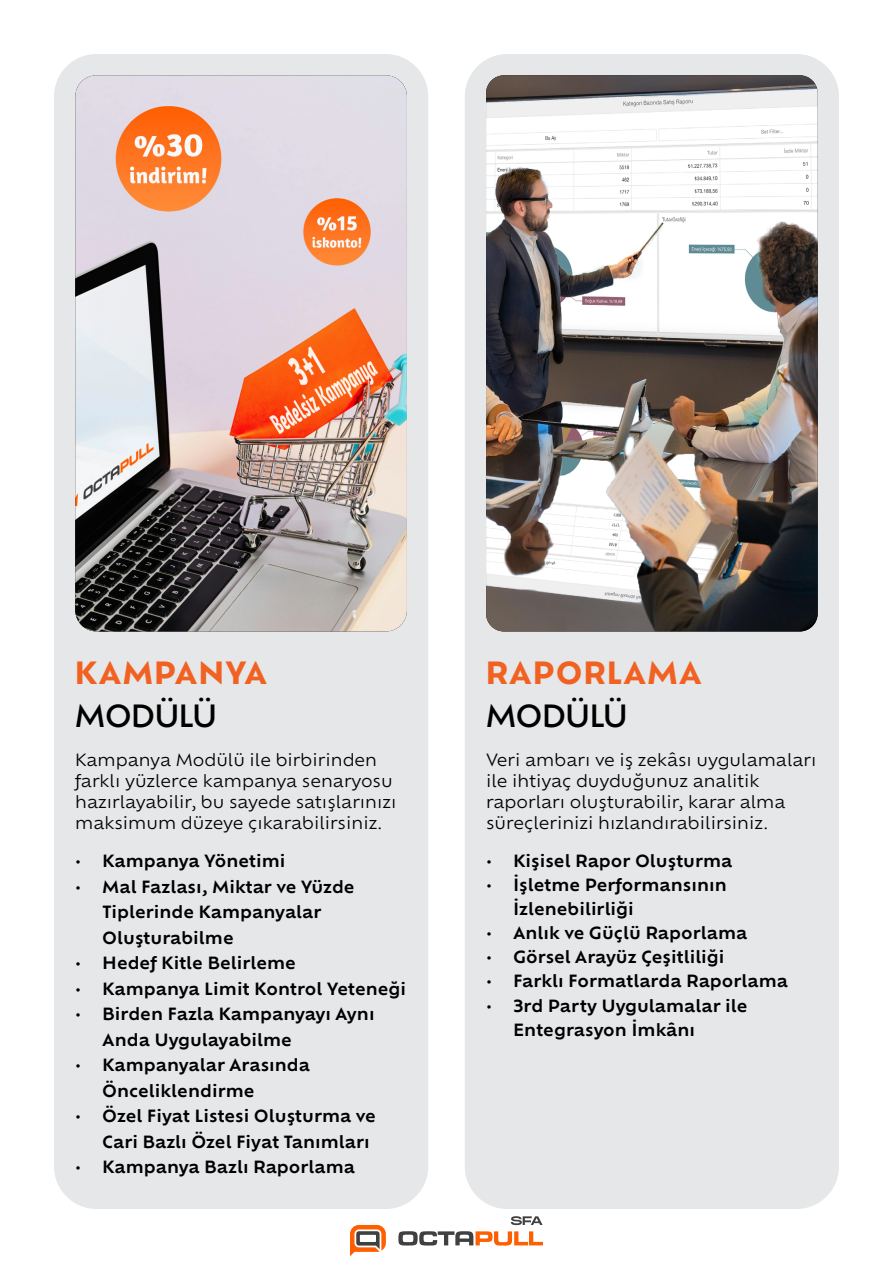
<style>
.page{position:relative;width:893px;height:1263px;background:#fff}
.page>*{position:absolute;margin:0;border:0;box-sizing:border-box;transform-origin:0 0}
.t1{font:700 30px "Ofelia Display";letter-spacing:.05em;color:#f16122}
.t2{font:500 30px "Ofelia Display";letter-spacing:.01em;color:#000}
.t3{font:600 16.5px/25.5px "Ofelia Text";color:#000}
.t4{font:16.5px/21px "Ofelia Text";color:#000}
</style>
<div class="page">
<svg style="left:398px;top:1231px;width:145px;height:14px"></svg>
<svg style="left:350px;top:1225px;width:36px;height:31px"></svg>
<svg style="left:511px;top:1216px;width:32px;height:9px"></svg>
<div style="left:54px;top:54px;width:374px;height:1155px;background:#e6e7e8;border-radius:43px"></div>
<img style="left:75px;top:75px;width:332px;height:556px">
<div style="left:465px;top:54px;width:374px;height:1155px;background:#e6e7e8;border-radius:43px"></div>
<img style="left:486px;top:75px;width:332px;height:556px">
<h1 class="t1" style="left:75px;top:651px;width:193px">KAMPANYA</h1>
<h1 class="t2" style="left:75px;top:694px;width:143px">MODÜLÜ</h1>
<p class="t4" style="left:75px;top:748px;width:323px">Kampanya Modülü ile birbirinden farklı yüzlerce kampanya senaryosu hazırlayabilir, bu sayede satışlarınızı maksimum düzeye çıkarabilirsiniz.</p>
<p class="t3" style="left:75px;top:847px;width:212px">• Kampanya Yönetimi</p>
<p class="t3" style="left:102px;top:873px;width:254px;text-indent:-27px">• Mal Fazlası, Miktar ve Yüzde<br>Tiplerinde Kampanyalar<br>Oluşturabilme</p>
<p class="t3" style="left:75px;top:949px;width:222px">• Hedef Kitle Belirleme</p>
<p class="t3" style="left:75px;top:975px;width:332px">• Kampanya Limit Kontrol Yeteneği</p>
<p class="t3" style="left:102px;top:1000px;width:274px;text-indent:-27px">• Birden Fazla Kampanyayı Aynı<br>Anda Uygulayabilme</p>
<p class="t3" style="left:102px;top:1051px;width:209px;text-indent:-27px">• Kampanyalar Arasında<br>Önceliklendirme</p>
<p class="t3" style="left:102px;top:1102px;width:275px;text-indent:-27px">• Özel Fiyat Listesi Oluşturma ve<br>Cari Bazlı Özel Fiyat Tanımları</p>
<p class="t3" style="left:75px;top:1153px;width:281px">• Kampanya Bazlı Raporlama</p>
<h1 class="t1" style="left:486px;top:651px;width:217px">RAPORLAMA</h1>
<h1 class="t2" style="left:486px;top:694px;width:143px">MODÜLÜ</h1>
<p class="t4" style="left:486px;top:748px;width:332px">Veri ambarı ve iş zekâsı uygulamaları ile ihtiyaç duyduğunuz analitik raporları oluşturabilir, karar alma süreçlerinizi hızlandırabilirsiniz.</p>
<p class="t3" style="left:486px;top:847px;width:248px">• Kişisel Rapor Oluşturma</p>
<p class="t3" style="left:513px;top:872px;width:215px;line-height:24px;text-indent:-27px">• İşletme Performansının<br>İzlenebilirliği</p>
<p class="t3" style="left:486px;top:919px;width:263px">• Anlık ve Güçlü Raporlama</p>
<p class="t3" style="left:486px;top:943px;width:240px">• Görsel Arayüz Çeşitliliği</p>
<p class="t3" style="left:486px;top:967px;width:304px">• Farklı Formatlarda Raporlama</p>
<p class="t3" style="left:513px;top:992px;width:236px;line-height:24px;text-indent:-27px">• 3rd Party Uygulamalar ile<br>Entegrasyon İmkânı</p>
</div>
